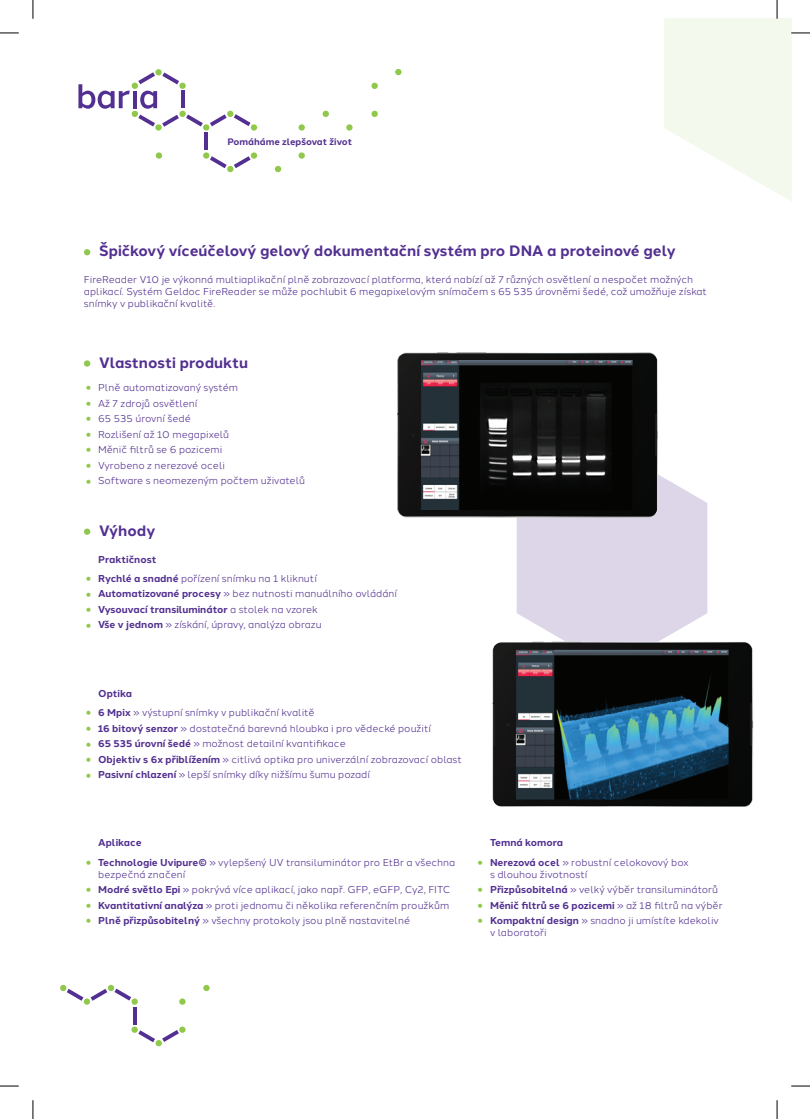
<style>
.page{position:relative;width:810px;height:1119px;background:#fff}
.page>*{position:absolute;margin:0;border:0;box-sizing:border-box;transform-origin:0 0}
.t1{font:700 15px "Halcom";color:#522f90}
.t2{font:10px/12px "Halcom";color:#522f90}
.t3{font:700 10px "Halcom";color:#522f90}
.t4{font:700 9.38px "Halcom";color:#522f90}
.s1{font-weight:700;font-size:15px;color:#90c84c}
.s2{font-weight:700}
.s3{font-size:15px;color:#90c84c}
.s4{font-weight:400}
</style>
<div class="page">
<svg style="left:84px;top:249px;width:6px;height:6px"></svg>
<svg style="left:84px;top:360px;width:6px;height:6px"></svg>
<svg style="left:84px;top:528px;width:6px;height:6px"></svg>
<svg style="left:371px;top:110px;width:7px;height:7px"></svg>
<svg style="left:395px;top:69px;width:6px;height:6px"></svg>
<svg style="left:371px;top:82px;width:7px;height:7px"></svg>
<svg style="left:323px;top:110px;width:6px;height:7px"></svg>
<svg style="left:275px;top:165px;width:6px;height:7px"></svg>
<svg style="left:299px;top:124px;width:6px;height:7px"></svg>
<svg style="left:156px;top:152px;width:6px;height:7px"></svg>
<svg style="left:299px;top:152px;width:6px;height:7px"></svg>
<svg style="left:346px;top:124px;width:7px;height:7px"></svg>
<hr style="left:204px;top:132px;width:4px;height:18px;background:#522f90">
<svg style="left:203px;top:152px;width:54px;height:20px"></svg>
<svg style="left:78px;top:69px;width:179px;height:62px"></svg>
<svg style="left:179px;top:998px;width:7px;height:6px"></svg>
<svg style="left:203px;top:984px;width:7px;height:7px"></svg>
<hr style="left:133px;top:1006px;width:4px;height:17px;background:#522f90">
<svg style="left:60px;top:984px;width:78px;height:20px"></svg>
<svg style="left:131px;top:1026px;width:55px;height:20px"></svg>
<svg style="left:517px;top:474px;width:190px;height:167px;background:#dfd9ea"></svg>
<img style="left:493px;top:641px;width:260px;height:165px">
<img style="left:516px;top:649px;width:213px;height:150px">
<img style="left:397px;top:352px;width:261px;height:165px">
<img style="left:421px;top:360px;width:212px;height:149px">
<svg style="left:0;top:32px;width:19px;height:2px"></svg>
<svg style="left:0;top:1085px;width:19px;height:1px"></svg>
<svg style="left:791px;top:1085px;width:19px;height:1px"></svg>
<svg style="left:32px;top:0;width:2px;height:19px"></svg>
<svg style="left:32px;top:1100px;width:2px;height:18px"></svg>
<svg style="left:664px;top:0;width:146px;height:202px"></svg>
<svg style="left:776px;top:1100px;width:2px;height:18px"></svg>
<p class="t4" style="left:227px;top:134px;width:126px">Pomáháme zlepšovat život</p>
<h1 class="t1" style="left:99px;top:239px;width:578px">Špičkový víceúčelový gelový dokumentační systém pro DNA a proteinové gely</h1>
<p class="t2" style="left:84px;top:273px;width:625px">FireReader V10 je výkonná multiaplikační plně zobrazovací platforma, která nabízí až 7 různých osvětlení a nespočet možných aplikací. Systém Geldoc FireReader se může pochlubit 6 megapixelovým snímačem s 65 535 úrovněmi šedé, což umožňuje získat snímky v publikační kvalitě.</p>
<h1 class="t1" style="left:99px;top:350px;width:151px">Vlastnosti produktu</h1>
<p class="t2" style="left:86px;top:380px;width:154px"><span class="s1">•</span> Plně automatizovaný systém</p>
<p class="t2" style="left:86px;top:396px;width:113px"><span class="s1">•</span> Až 7 zdrojů osvětlení</p>
<p class="t2" style="left:86px;top:411px;width:107px"><span class="s1">•</span> 65 535 úrovní šedé</p>
<p class="t2" style="left:86px;top:427px;width:145px"><span class="s1">•</span> Rozlišení až 10 megapixelů</p>
<p class="t2" style="left:86px;top:442px;width:138px"><span class="s1">•</span> Měnič filtrů se 6 pozicemi</p>
<p class="t2" style="left:86px;top:458px;width:141px"><span class="s1">•</span> Vyrobeno z nerezové oceli</p>
<p class="t2" style="left:86px;top:474px;width:221px"><span class="s1">•</span> Software s neomezeným počtem uživatelů</p>
<h1 class="t1" style="left:99px;top:518px;width:58px">Výhody</h1>
<p class="t3" style="left:98px;top:551px;width:60px">Praktičnost</p>
<p class="t2" style="left:86px;top:571px;width:233px"><span class="s1">•</span> <span class="s2">Rychlé a snadné</span> pořízení snímku na 1 kliknutí</p>
<p class="t2" style="left:86px;top:586px;width:313px"><span class="s1">•</span> <span class="s2">Automatizované procesy</span> » bez nutnosti manuálního ovládání</p>
<p class="t3" style="left:86px;top:601px;width:233px"><span class="s3">•</span> Vysouvací transiluminátor <span class="s4">a stolek na vzorek</span></p>
<p class="t2" style="left:86px;top:618px;width:238px"><span class="s1">•</span> <span class="s2">Vše v jednom</span> » získání, úpravy, analýza obrazu</p>
<p class="t3" style="left:98px;top:685px;width:35px">Optika</p>
<p class="t2" style="left:86px;top:705px;width:230px"><span class="s1">•</span> <span class="s2">6 Mpix</span> » výstupní snímky v publikační kvalitě</p>
<p class="t2" style="left:86px;top:721px;width:347px"><span class="s1">•</span> <span class="s2">16 bitový senzor</span> » dostatečná barevná hloubka i pro vědecké použití</p>
<p class="t2" style="left:86px;top:736px;width:262px"><span class="s1">•</span> <span class="s2">65 535 úrovní šedé</span> » možnost detailní kvantifikace</p>
<p class="t2" style="left:86px;top:752px;width:378px"><span class="s1">•</span> <span class="s2">Objektiv s 6x přiblížením</span> » citlivá optika pro univerzální zobrazovací oblast</p>
<p class="t2" style="left:86px;top:767px;width:286px"><span class="s1">•</span> <span class="s2">Pasivní chlazení</span> » lepší snímky díky nižšímu šumu pozadí</p>
<p class="t3" style="left:98px;top:834px;width:45px">Aplikace</p>
<p class="t2" style="left:98px;top:854px;width:359px;text-indent:-12px"><span class="s1">•</span> <span class="s2">Technologie Uvipure©</span> » vylepšený UV transiluminátor pro EtBr a všechna bezpečná značení</p>
<p class="t2" style="left:86px;top:882px;width:366px"><span class="s1">•</span> <span class="s2">Modré světlo Epi</span> » pokrývá více aplikací, jako např. GFP, eGFP, Cy2, FITC</p>
<p class="t2" style="left:86px;top:898px;width:365px"><span class="s1">•</span> <span class="s2">Kvantitativní analýza</span> » proti jednomu či několika referenčním proužkům</p>
<p class="t2" style="left:86px;top:913px;width:326px"><span class="s1">•</span> <span class="s2">Plně přizpůsobitelný</span> » všechny protokoly jsou plně nastavitelné</p>
<p class="t3" style="left:490px;top:834px;width:75px">Temná komora</p>
<p class="t2" style="left:490px;top:854px;width:200px;text-indent:-12px"><span class="s1">•</span> <span class="s2">Nerezová ocel</span> » robustní celokovový box s dlouhou životností</p>
<p class="t2" style="left:478px;top:882px;width:242px"><span class="s1">•</span> <span class="s2">Přizpůsobitelná</span> » velký výběr transiluminátorů</p>
<p class="t3" style="left:478px;top:896px;width:247px"><span class="s3">•</span> Měnič filtrů se 6 pozicemi <span class="s4">» až 18 filtrů na výběr</span></p>
<p class="t2" style="left:490px;top:913px;width:230px;text-indent:-12px"><span class="s1">•</span> <span class="s2">Kompaktní design</span> » snadno ji umístíte kdekoliv v laboratoři</p>
</div>
